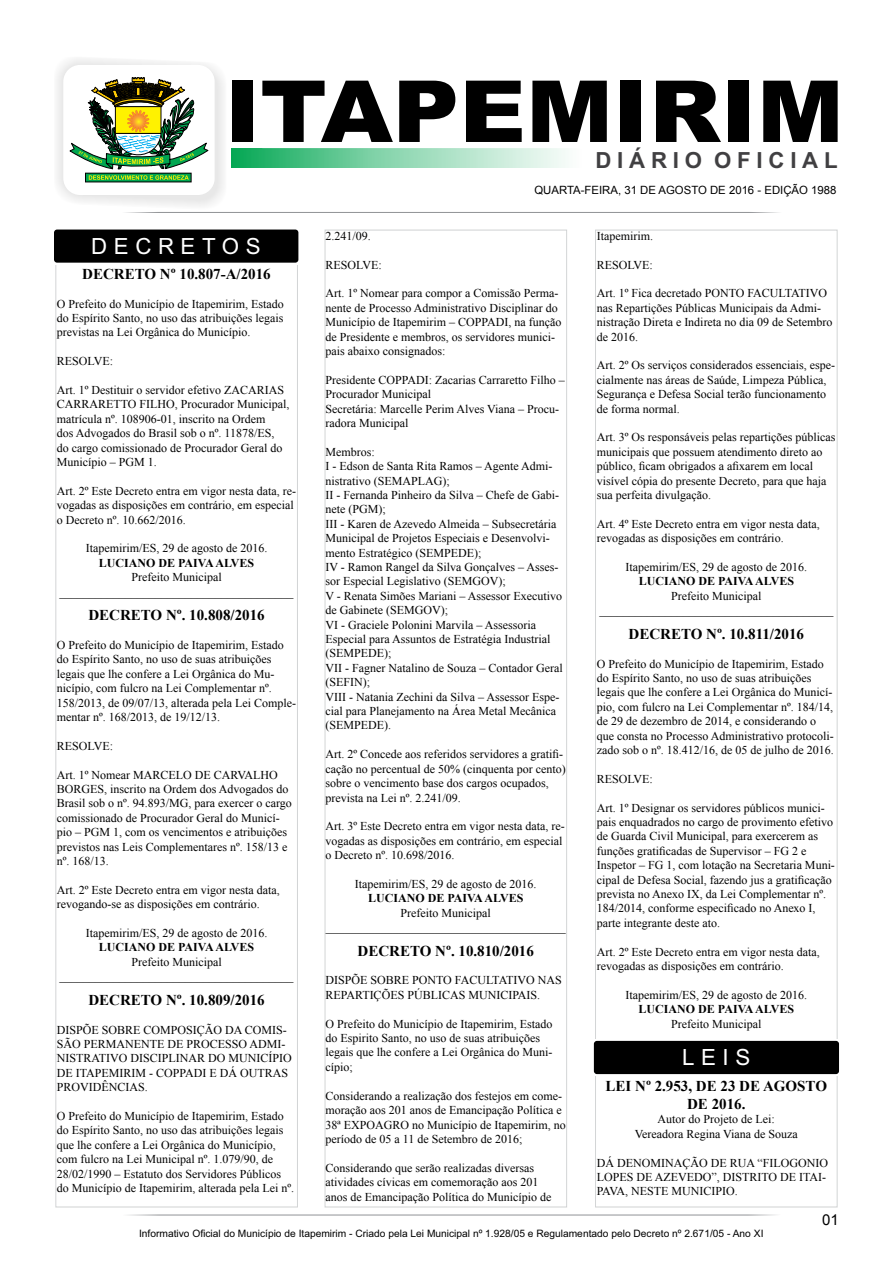
<style>
.page{position:relative;width:893px;height:1263px;background:#fff}
.page>*{position:absolute;margin:0;border:0;box-sizing:border-box;transform-origin:0 0}
.t1{font:900 85.65px "Arial";color:#000;scale:1.08 1}
.t2{font:22.35px "Arial";letter-spacing:.295em;color:#fff}
.t3{font:700 22.2px "Arial";letter-spacing:.26em;color:#414042}
.t4{font:700 15px/18px "Times New Roman";color:#000;text-align:center}
.t5{font:15px "Arial";color:#000}
.t6{font:12px/14.4px "Times New Roman";color:#000}
.t7{font:700 12px "Times New Roman";color:#000}
.t8{font:11.4px "Arial";color:#000}
.t9{font:10.2px "Arial";color:#000}
</style>
<div class="page">
<svg style="left:130px;top:1214px;width:646px;height:1px"></svg>
<svg style="left:57px;top:59px;width:722px;height:154px"></svg>
<svg style="left:231px;top:148px;width:396px;height:20px"></svg>
<div style="left:325px;top:230px;width:242px;height:977px;border:1px solid #d1d3d4"></div>
<div style="left:54px;top:228px;width:245px;height:36px;background:#898989"></div>
<div style="left:54px;top:230px;width:244px;height:33px;background:#000;border-radius:3px"></div>
<div style="left:594px;top:1039px;width:245px;height:36px;background:#e2e2e2"></div>
<div style="left:594px;top:1041px;width:245px;height:33px;background:#000;border-radius:3px"></div>
<h1 class="t1" style="left:224px;top:49px;width:575px">ITAPEMIRIM</h1>
<h3 class="t3" style="left:595px;top:146px;width:244px">DIÁRIO OFICIAL</h3>
<p class="t8" style="left:534px;top:182px;width:304px">QUARTA-FEIRA, 31 DE AGOSTO DE 2016 - EDIÇÃO 1988</p>
<h2 class="t2" style="left:91px;top:232px;width:171px">DECRETOS</h2>
<p class="t4" style="left:82px;top:264px;width:190px">DECRETO Nº 10.807-A/2016</p>
<p class="t6" style="left:57px;top:296px;width:228px;text-align:justify">O Prefeito do Município de Itapemirim, Estado do Espírito Santo, no uso das atribuições legais previstas na Lei Orgânica do Município.</p>
<p class="t6" style="left:57px;top:354px;width:58px">RESOLVE:</p>
<p class="t6" style="left:57px;top:383px;width:234px">Art. 1º Destituir o servidor efetivo ZACARIAS CARRARETTO FILHO, Procurador Municipal, matrícula nº. 108906-01, inscrito na Ordem<br>dos Advogados do Brasil sob o nº. 11878/ES,<br>do cargo comissionado de Procurador Geral do Município – PGM 1.</p>
<p class="t6" style="left:57px;top:483px;width:241px">Art. 2º Este Decreto entra em vigor nesta data, re&shy;vogadas as disposições em contrário, em especial o Decreto nº. 10.662/2016.</p>
<p class="t6" style="left:86px;top:541px;width:183px">Itapemirim/ES, 29 de agosto de 2016.</p>
<p class="t7" style="left:99px;top:554px;width:157px">LUCIANO DE PAIVA ALVES</p>
<p class="t6" style="left:60px;top:570px;width:235px;text-align:center">Prefeito Municipal _______________________________________</p>
<p class="t4" style="left:88px;top:606px;width:178px">DECRETO Nº. 10.808/2016</p>
<p class="t6" style="left:57px;top:638px;width:241px">O Prefeito do Município de Itapemirim, Estado do Espírito Santo, no uso de suas atribuições legais que lhe confere a Lei Orgânica do Mu&shy;nicípio, com fulcro na Lei Complementar nº.<br>158/2013, de 09/07/13, alterada pela Lei Comple&shy;mentar nº. 168/2013, de 19/12/13.</p>
<p class="t6" style="left:57px;top:738px;width:58px">RESOLVE:</p>
<p class="t6" style="left:57px;top:767px;width:237px">Art. 1º Nomear MARCELO DE CARVALHO BORGES, inscrito na Ordem dos Advogados do Brasil sob o nº. 94.893/MG, para exercer o cargo comissionado de Procurador Geral do Municí&shy;pio – PGM 1, com os vencimentos e atribuições previstos nas Leis Complementares nº. 158/13 e nº. 168/13.</p>
<p class="t6" style="left:57px;top:882px;width:224px">Art. 2º Este Decreto entra em vigor nesta data, revogando-se as disposições em contrário.</p>
<p class="t6" style="left:86px;top:926px;width:183px">Itapemirim/ES, 29 de agosto de 2016.</p>
<p class="t7" style="left:99px;top:939px;width:157px">LUCIANO DE PAIVA ALVES</p>
<p class="t6" style="left:60px;top:954px;width:235px;text-align:center">Prefeito Municipal _______________________________________</p>
<p class="t4" style="left:88px;top:990px;width:178px">DECRETO Nº. 10.809/2016</p>
<p class="t6" style="left:57px;top:1022px;width:236px">DISPÕE SOBRE COMPOSIÇÃO DA COMIS-<br>SÃO PERMANENTE DE PROCESSO ADMI-<br>NISTRATIVO DISCIPLINAR DO MUNICÍPIO<br>DE ITAPEMIRIM - COPPADI E DÁ OUTRAS<br>PROVIDÊNCIAS.</p>
<p class="t6" style="left:57px;top:1108px;width:239px">O Prefeito do Município de Itapemirim, Estado do Espírito Santo, no uso das atribuições legais que lhe confere a Lei Orgânica do Município, com fulcro na Lei Municipal nº. 1.079/90, de 28/02/1990 – Estatuto dos Servidores Públicos do Município de Itapemirim, alterada pela Lei nº.</p>
<p class="t6" style="left:325px;top:228px;width:47px">2.241/09.</p>
<p class="t6" style="left:325px;top:257px;width:58px">RESOLVE:</p>
<p class="t6" style="left:325px;top:286px;width:237px">Art. 1º Nomear para compor a Comissão Perma&shy;nente de Processo Administrativo Disciplinar do Município de Itapemirim – COPPADI, na função de Presidente e membros, os servidores munici&shy;pais abaixo consignados:</p>
<p class="t6" style="left:325px;top:372px;width:241px">Presidente COPPADI: Zacarias Carraretto Filho – Procurador Municipal<br>Secretária: Marcelle Perim Alves Viana – Procu&shy;radora Municipal</p>
<p class="t6" style="left:325px;top:444px;width:239px">Membros:<br>I - Edson de Santa Rita Ramos – Agente Admi&shy;nistrativo (SEMAPLAG);<br>II - Fernanda Pinheiro da Silva – Chefe de Gabi&shy;nete (PGM);<br>III - Karen de Azevedo Almeida – Subsecretária Municipal de Projetos Especiais e Desenvolvi&shy;mento Estratégico (SEMPEDE);<br>IV - Ramon Rangel da Silva Gonçalves – Asses&shy;sor Especial Legislativo (SEMGOV);<br>V - Renata Simões Mariani – Assessor Executivo de Gabinete (SEMGOV);<br>VI - Graciele Polonini Marvila – Assessoria Especial para Assuntos de Estratégia Industrial (SEMPEDE);<br>VII - Fagner Natalino de Souza – Contador Geral (SEFIN);<br>VIII - Natania Zechini da Silva – Assessor Espe&shy;cial para Planejamento na Área Metal Mecânica (SEMPEDE).</p>
<p class="t6" style="left:325px;top:747px;width:242px">Art. 2º Concede aos referidos servidores a gratifi&shy;cação no percentual de 50% (cinquenta por cento) sobre o vencimento base dos cargos ocupados, prevista na Lei nº. 2.241/09.</p>
<p class="t6" style="left:325px;top:819px;width:241px">Art. 3º Este Decreto entra em vigor nesta data, re&shy;vogadas as disposições em contrário, em especial o Decreto nº. 10.698/2016.</p>
<p class="t6" style="left:355px;top:876px;width:183px">Itapemirim/ES, 29 de agosto de 2016.</p>
<p class="t7" style="left:368px;top:890px;width:157px">LUCIANO DE PAIVA ALVES</p>
<p class="t6" style="left:326px;top:905px;width:241px;text-align:center">Prefeito Municipal ________________________________________</p>
<p class="t4" style="left:358px;top:941px;width:178px">DECRETO Nº. 10.810/2016</p>
<p class="t6" style="left:325px;top:973px;width:238px">DISPÕE SOBRE PONTO FACULTATIVO NAS<br>REPARTIÇÕES PÚBLICAS MUNICIPAIS.</p>
<p class="t6" style="left:325px;top:1016px;width:229px">O Prefeito do Município de Itapemirim, Estado do Espirito Santo, no uso de suas atribuições legais que lhe confere a Lei Orgânica do Muni&shy;cípio;</p>
<p class="t6" style="left:325px;top:1088px;width:242px">Considerando a realização dos festejos em come&shy;moração aos 201 anos de Emancipação Política e 38ª EXPOAGRO no Município de Itapemirim, no período de 05 a 11 de Setembro de 2016;</p>
<p class="t6" style="left:325px;top:1160px;width:227px">Considerando que serão realizadas diversas atividades cívicas em comemoração aos 201 anos de Emancipação Política do Município de</p>
<p class="t6" style="left:597px;top:228px;width:58px">Itapemirim.</p>
<p class="t6" style="left:597px;top:257px;width:58px">RESOLVE:</p>
<p class="t6" style="left:597px;top:286px;width:237px">Art. 1º Fica decretado PONTO FACULTATIVO nas Repartições Públicas Municipais da Admi&shy;nistração Direta e Indireta no dia 09 de Setembro de 2016.</p>
<p class="t6" style="left:597px;top:358px;width:240px">Art. 2º Os serviços considerados essenciais, espe&shy;cialmente nas áreas de Saúde, Limpeza Pública, Segurança e Defesa Social terão funcionamento de forma normal.</p>
<p class="t6" style="left:597px;top:430px;width:240px">Art. 3º Os responsáveis pelas repartições públicas municipais que possuem atendimento direto ao público, ficam obrigados a afixarem em local visível cópia do presente Decreto, para que haja sua perfeita divulgação.</p>
<p class="t6" style="left:597px;top:516px;width:224px">Art. 4º Este Decreto entra em vigor nesta data, revogadas as disposições em contrário.</p>
<p class="t6" style="left:626px;top:560px;width:183px">Itapemirim/ES, 29 de agosto de 2016.</p>
<p class="t7" style="left:639px;top:573px;width:157px">LUCIANO DE PAIVA ALVES</p>
<p class="t6" style="left:599px;top:588px;width:235px;text-align:center">Prefeito Municipal _______________________________________</p>
<p class="t4" style="left:628px;top:624px;width:177px">DECRETO Nº. 10.811/2016</p>
<p class="t6" style="left:597px;top:656px;width:239px">O Prefeito do Município de Itapemirim, Estado do Espírito Santo, no uso de suas atribuições legais que lhe confere a Lei Orgânica do Municí&shy;pio, com fulcro na Lei Complementar nº. 184/14, de 29 de dezembro de 2014, e considerando o que consta no Processo Administrativo protocoli&shy;zado sob o nº. 18.412/16, de 05 de julho de 2016.</p>
<p class="t6" style="left:597px;top:771px;width:58px">RESOLVE:</p>
<p class="t6" style="left:597px;top:800px;width:240px">Art. 1º Designar os servidores públicos munici&shy;pais enquadrados no cargo de provimento efetivo de Guarda Civil Municipal, para exercerem as funções gratificadas de Supervisor – FG 2 e Inspetor – FG 1, com lotação na Secretaria Muni&shy;cipal de Defesa Social, fazendo jus a gratificação prevista no Anexo IX, da Lei Complementar nº.<br>184/2014, conforme especificado no Anexo I, parte integrante deste ato.</p>
<p class="t6" style="left:597px;top:944px;width:224px">Art. 2º Este Decreto entra em vigor nesta data, revogadas as disposições em contrário.</p>
<p class="t6" style="left:625px;top:987px;width:183px">Itapemirim/ES, 29 de agosto de 2016.</p>
<p class="t7" style="left:638px;top:1001px;width:157px">LUCIANO DE PAIVA ALVES</p>
<p class="t6" style="left:671px;top:1016px;width:92px">Prefeito Municipal</p>
<h2 class="t2" style="left:682px;top:1043px;width:70px">LEIS</h2>
<p class="t4" style="left:606px;top:1076px;width:223px">LEI Nº 2.953, DE 23 DE AGOSTO<br>DE 2016.</p>
<p class="t6" style="left:635px;top:1112px;width:164px;text-align:center">Autor do Projeto de Lei:<br>Vereadora Regina Viana de Souza</p>
<p class="t6" style="left:597px;top:1155px;width:233px">DÁ DENOMINAÇÃO DE RUA “FILOGONIO<br>LOPES DE AZEVEDO”, DISTRITO DE ITAI-<br>PAVA, NESTE MUNICIPIO.</p>
<p class="t5" style="left:822px;top:1210px;width:18px">01</p>
<p class="t9" style="left:139px;top:1227px;width:626px">Informativo Oficial do Município de Itapemirim - Criado pela Lei Municipal nº 1.928/05 e Regulamentado pelo Decreto nº 2.671/05 - Ano XI</p>
</div>
